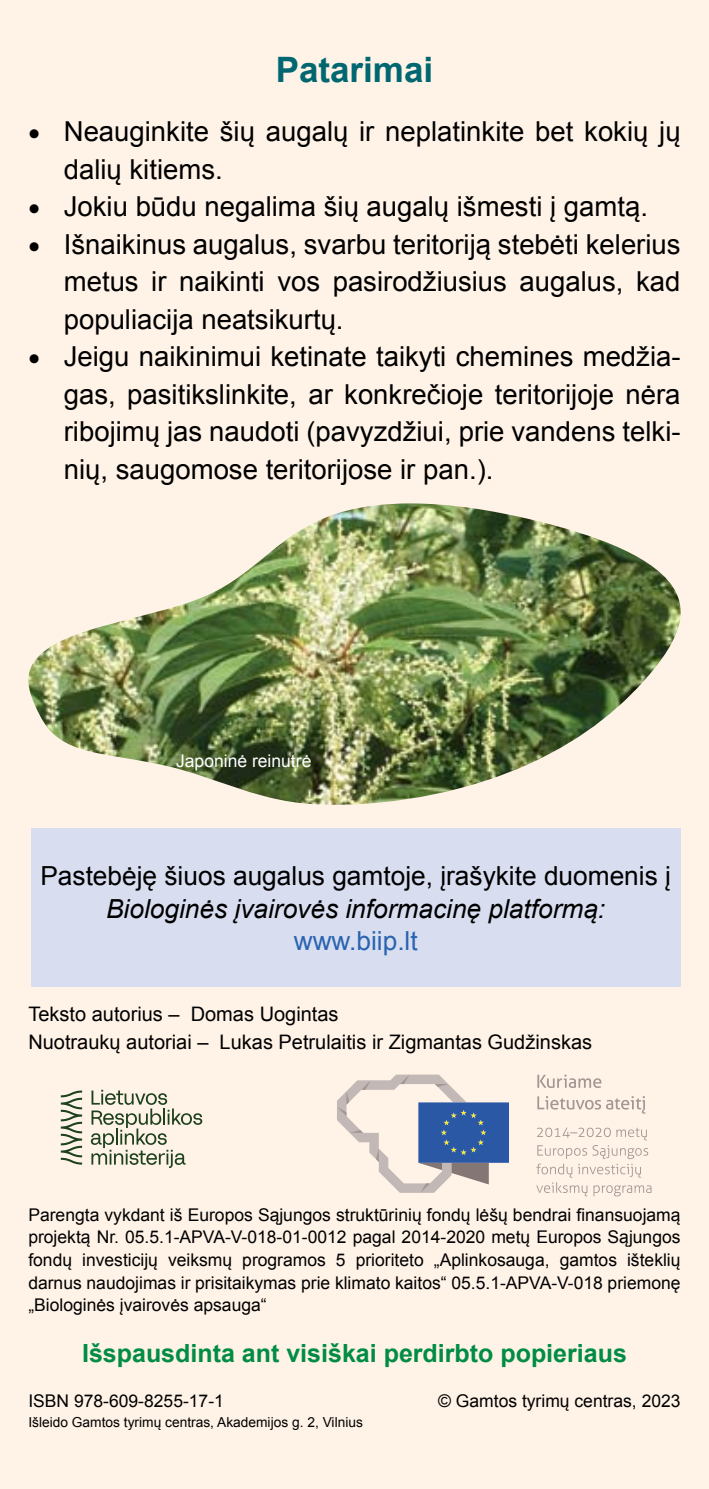
<style>
.page{position:relative;width:709px;height:1489px;background:#fff}
.page>*{position:absolute;margin:0;border:0;box-sizing:border-box;transform-origin:0 0}
.t1{font:700 35px "Arial";color:#006771}
.t2{font:27.5px/37.5px "Arial";color:#000;text-align:justify}
.t3{font:26.25px "Arial";color:#000}
.t4{font:italic 26.25px "Arial";color:#000}
.t5{font:26.25px "Arial";color:#2964b0}
.t6{font:700 25px "Arial";color:#008c44}
.t7{font:20px/27.5px "Arial";color:#000}
.t8{font:17.5px/22.5px "Arial";color:#000;text-align:justify}
.t9{font:17.5px "Arial";color:#fff}
.t10{font:13.75px "Arial";color:#000}
</style>
<div class="page">
<div style="left:0;top:0;width:709px;height:1488px;background:#fff3e8"></div>
<div style="left:31px;top:828px;width:649px;height:159px;background:#d8ddf0"></div>
<svg style="left:91px;top:1089px;width:111px;height:78px"></svg>
<svg style="left:61px;top:1090px;width:21px;height:74px"></svg>
<svg style="left:337px;top:1074px;width:172px;height:118px"></svg>
<svg style="left:536px;top:1074px;width:115px;height:122px"></svg>
<img style="left:28px;top:503px;width:653px;height:302px">
<p class="t1" style="left:276px;top:47px;width:159px">Patarimai</p>
<p class="t2" style="left:64px;top:113px;width:618px;text-indent:-35px">• Neauginkite šių augalų ir neplatinkite bet kokių jų dalių kitiems.</p>
<p class="t2" style="left:28px;top:188px;width:621px">• Jokiu būdu negalima šių augalų išmesti į gamtą.</p>
<p class="t2" style="left:64px;top:225px;width:618px;text-indent:-35px">• Išnaikinus augalus, svarbu teritoriją stebėti kelerius metus ir naikinti vos pasirodžiusius augalus, kad populiacija neatsikurtų.</p>
<p class="t2" style="left:64px;top:338px;width:618px;text-indent:-35px">• Jeigu naikinimui ketinate taikyti chemines medžia&shy;gas, pasitikslinkite, ar konkrečioje teritorijoje nėra ribojimų jas naudoti (pavyzdžiui, prie vandens telki&shy;nių, saugomose teritorijose ir pan.).</p>
<p class="t9" style="left:176px;top:749px;width:137px">Japoninė reinutrė</p>
<p class="t3" style="left:40px;top:858px;width:632px">Pastebėję šiuos augalus gamtoje, įrašykite duomenis į</p>
<p class="t4" style="left:106px;top:891px;width:500px">Biologinės įvairovės informacinę platformą:</p>
<p class="t5" style="left:294px;top:923px;width:125px">www.biip.lt</p>
<p class="t7" style="left:28px;top:1000px;width:565px">Teksto autorius – Domas Uogintas<br>Nuotraukų autoriai – Lukas Petrulaitis ir Zigmantas Gudžinskas</p>
<p class="t8" style="left:28px;top:1203px;width:653px">Parengta vykdant iš Europos Sąjungos struktūrinių fondų lėšų bendrai finansuojamą projektą Nr. 05.5.1-APVA-V-018-01-0012 pagal 2014-2020 metų Europos Sąjungos fondų investicijų veiksmų programos 5 prioriteto „Aplinkosauga, gamtos išteklių darnus naudojimas ir prisitaikymas prie klimato kaitos“ 05.5.1-APVA-V-018 priemonę „Biologinės įvairovės apsauga“</p>
<p class="t6" style="left:82px;top:1336px;width:546px">Išspausdinta ant visiškai perdirbto popieriaus</p>
<p class="t8" style="left:28px;top:1389px;width:197px">ISBN 978-609-8255-17-1</p>
<p class="t8" style="left:438px;top:1389px;width:244px">© Gamtos tyrimų centras, 2023</p>
<p class="t10" style="left:28px;top:1412px;width:336px">Išleido Gamtos tyrimų centras, Akademijos g. 2, Vilnius</p>
</div>
